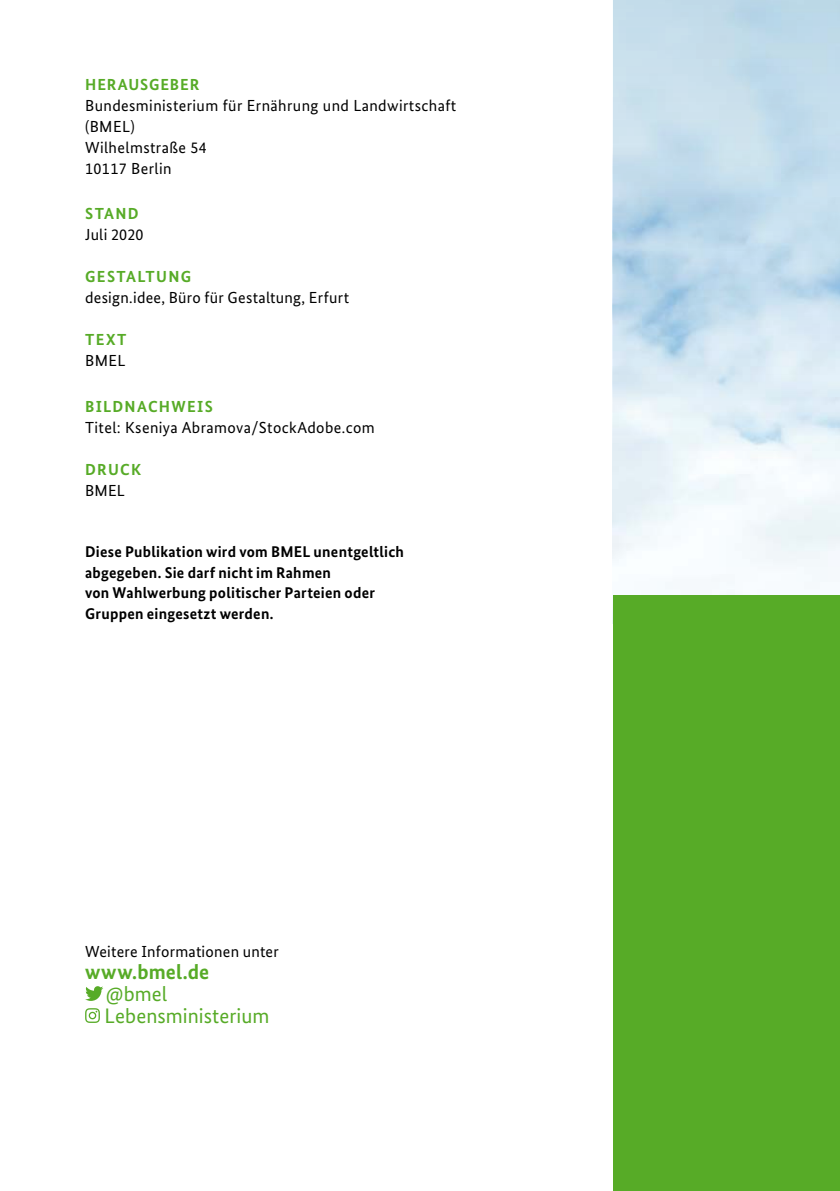
<style>
.page{position:relative;width:840px;height:1191px;background:#fff}
.page>*{position:absolute;margin:0;border:0;box-sizing:border-box;transform-origin:0 0}
.t1{font:21px "Bundes Sans";letter-spacing:.005em;color:#57ab27}
.t2{font:700 21px "Bundes Sans";letter-spacing:.005em;color:#57ab27}
.t3{font:16px/21px "Bundes Sans";letter-spacing:.025em;color:#000}
.t4{font:700 16px "Bundes Sans";letter-spacing:.08em;color:#57ab27}
.t5{font:700 16px "Bundes Sans";letter-spacing:.055em;color:#57ab27}
.t6{font:700 15.6px/20.4px "Bundes Sans";letter-spacing:.015em;color:#000}
</style>
<div class="page">
<svg style="left:85px;top:986px;width:18px;height:15px"></svg>
<svg style="left:85px;top:1008px;width:15px;height:15px"></svg>
<svg style="left:612px;top:0;width:227px;height:595px"></svg>
<div style="left:612px;top:595px;width:227px;height:596px;background:#57ab27"></div>
<h1 class="t5" style="left:85px;top:75px;width:116px">HERAUSGEBER</h1>
<p class="t3" style="left:85px;top:95px;width:372px">Bundesministerium für Ernährung und Landwirtschaft (BMEL)</p>
<p class="t3" style="left:85px;top:137px;width:123px">Wilhelmstraße 54</p>
<p class="t3" style="left:85px;top:158px;width:88px">10117 Berlin</p>
<h2 class="t4" style="left:85px;top:204px;width:55px">STAND</h2>
<p class="t3" style="left:85px;top:224px;width:60px">Juli 2020</p>
<h2 class="t4" style="left:85px;top:267px;width:107px">GESTALTUNG</h2>
<p class="t3" style="left:85px;top:287px;width:265px">design.idee, Büro für Gestaltung, Erfurt</p>
<h2 class="t4" style="left:85px;top:330px;width:43px">TEXT</h2>
<p class="t3" style="left:85px;top:350px;width:42px">BMEL</p>
<h2 class="t4" style="left:85px;top:396px;width:129px">BILDNACHWEIS</h2>
<p class="t3" style="left:85px;top:416px;width:291px">Titel: Kseniya Abramova/StockAdobe.com</p>
<h2 class="t4" style="left:85px;top:459px;width:57px">DRUCK</h2>
<p class="t3" style="left:85px;top:479px;width:41px">BMEL</p>
<p class="t6" style="left:85px;top:541px;width:320px">Diese Publikation wird vom BMEL unentgeltlich abgegeben. Sie darf nicht im Rahmen<br>von Wahlwerbung politischer Parteien oder Gruppen eingesetzt werden.</p>
<p class="t3" style="left:85px;top:940px;width:195px">Weitere Informationen unter</p>
<p class="t2" style="left:85px;top:959px;width:126px">www.bmel.de</p>
<p class="t1" style="left:106px;top:981px;width:63px">@bmel</p>
<p class="t1" style="left:105px;top:1003px;width:166px">Lebensministerium</p>
</div>
